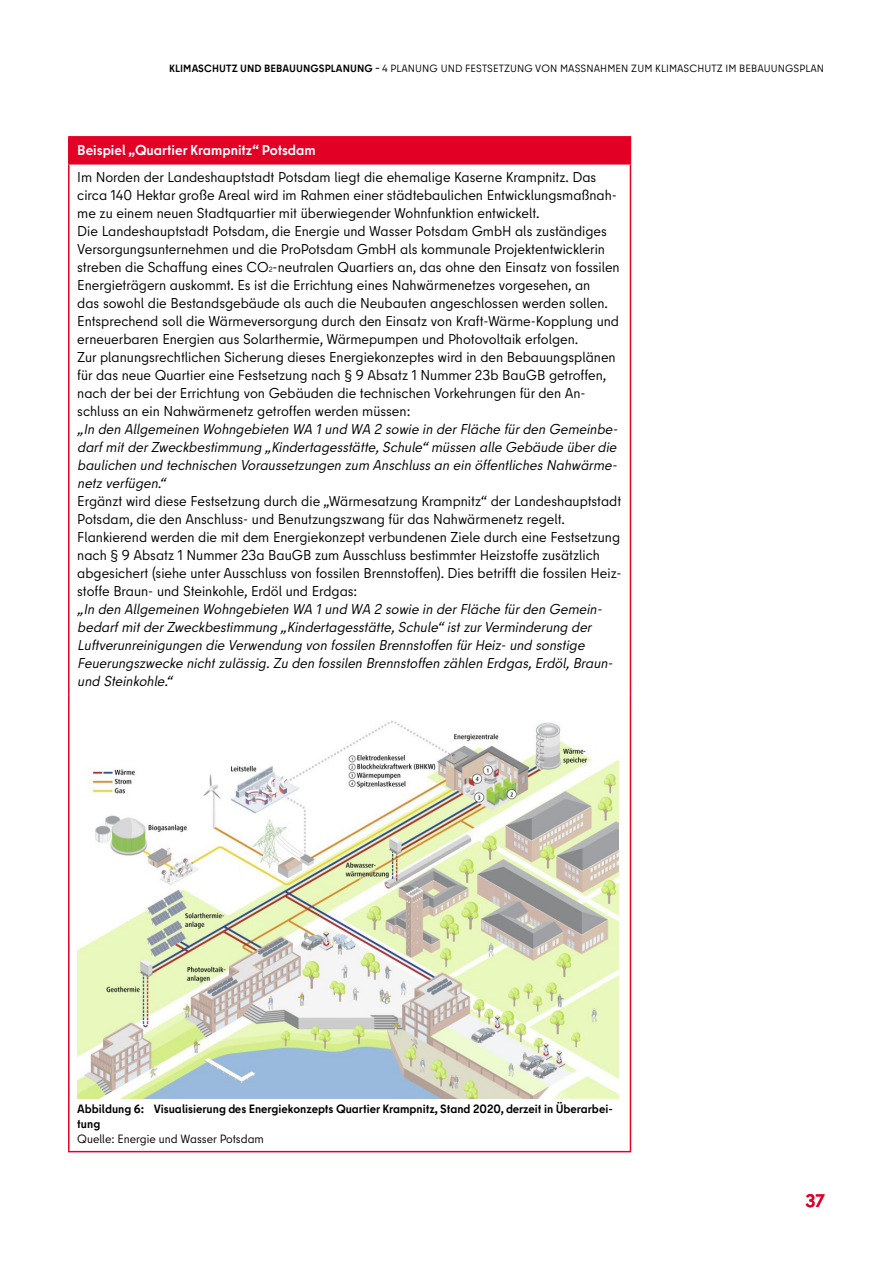
<style>
.page{position:relative;width:893px;height:1263px;background:#fff}
.page>*{position:absolute;margin:0;border:0;box-sizing:border-box;transform-origin:0 0}
.t1{font:700 18px "Berlin Type";color:#e20025}
.Copy_9_5_pt{font:14.25px/18px "Berlin Type";color:#000}
.Copy_9_5_pt-2{font:italic 14.25px/18px "Berlin Type";color:#000;text-align:justify}
.Copy_9_5_pt-3{font:700 14.25px "Berlin Type";color:#fff}
._02_07_Innen_Abbildu{font:700 12px/15px "Berlin Type";color:#000}
._02_07_Quelle{font:12px "Berlin Type";color:#000}
.t2{font:10.5px "Berlin Type";letter-spacing:.01em;color:#000}
.s1{font-weight:700}
.s2{font-size:7.5px}
</style>
<div class="page">
<div style="left:69px;top:137px;width:561px;height:27px;background:#e20025"></div>
<hr style="left:68px;top:163px;width:563px;height:2px;background:#e20025">
<hr style="left:68px;top:136px;width:563px;height:2px;background:#e20025">
<hr style="left:68px;top:138px;width:2px;height:25px;background:#e20025">
<svg style="left:630px;top:138px;width:1px;height:25px"></svg>
<hr style="left:68px;top:165px;width:2px;height:530px;background:#e20025">
<hr style="left:630px;top:165px;width:1px;height:530px;background:#e20025">
<hr style="left:68px;top:695px;width:2px;height:456px;background:#e20025">
<hr style="left:630px;top:695px;width:1px;height:456px;background:#e20025">
<hr style="left:68px;top:1151px;width:563px;height:1px;background:#e20025">
<img style="left:77px;top:720px;width:542px;height:378px">
<p class="t2" style="left:169px;top:62px;width:657px"><span class="s1">KLIMASCHUTZ UND BEBAUUNGSPLANUNG –</span> 4 PLANUNG UND FESTSETZUNG VON MASSNAHMEN ZUM KLIMASCHUTZ IM BEBAUUNGSPLAN</p>
<p class="Copy_9_5_pt-3" style="left:77px;top:141px;width:240px">Beispiel „Quartier Krampnitz“ Potsdam</p>
<p class="Copy_9_5_pt" style="left:77px;top:168px;width:541px">Im Norden der Landeshauptstadt Potsdam liegt die ehemalige Kaserne Krampnitz. Das circa 140 Hektar große Areal wird im Rahmen einer städtebaulichen Entwicklungsmaßnah&shy;me zu einem neuen Stadtquartier mit überwiegender Wohnfunktion entwickelt.</p>
<p class="Copy_9_5_pt" style="left:77px;top:222px;width:544px">Die Landeshauptstadt Potsdam, die Energie und Wasser Potsdam GmbH als zuständiges Versorgungsunternehmen und die ProPotsdam GmbH als kommunale Projektentwicklerin streben die Schaffung eines CO<span class="s2">2</span>-neutralen Quartiers an, das ohne den Einsatz von fossilen Energieträgern auskommt. Es ist die Errichtung eines Nahwärmenetzes vorgesehen, an<br>das sowohl die Bestandsgebäude als auch die Neubauten angeschlossen werden sollen.<br>Entsprechend soll die Wärmeversorgung durch den Einsatz von Kraft-Wärme-Kopplung und erneuerbaren Energien aus Solarthermie, Wärmepumpen und Photovoltaik erfolgen.</p>
<p class="Copy_9_5_pt" style="left:77px;top:348px;width:540px">Zur planungsrechtlichen Sicherung dieses Energiekonzeptes wird in den Bebauungsplänen für das neue Quartier eine Festsetzung nach § 9 Absatz 1 Nummer 23b BauGB getroffen, nach der bei der Errichtung von Gebäuden die technischen Vorkehrungen für den An&shy;schluss an ein Nahwärmenetz getroffen werden müssen:</p>
<p class="Copy_9_5_pt-2" style="left:77px;top:420px;width:545px">„In den Allgemeinen Wohngebieten WA 1und WA 2 sowie in derFläche fürden Gemeinbe&shy;darfmitderZweckbestimmung „Kindertagesstätte,Schule“müssen alle Gebäude überdie baulichen und technischen Voraussetzungen zum Anschlussan ein öffentlichesNahwärme&shy;netz verfügen.“</p>
<p class="Copy_9_5_pt" style="left:77px;top:492px;width:545px">Ergänzt wird diese Festsetzung durch die „Wärmesatzung Krampnitz“ der Landeshauptstadt<br>Potsdam, die den Anschluss- und Benutzungszwang für das Nahwärmenetz regelt.</p>
<p class="Copy_9_5_pt" style="left:77px;top:528px;width:546px">Flankierend werden die mit dem Energiekonzept verbundenen Ziele durch eine Festsetzung nach § 9 Absatz 1 Nummer 23a BauGB zum Ausschluss bestimmter Heizstoffe zusätzlich abgesichert (siehe unter Ausschluss von fossilen Brennstoffen). Dies betrifft die fossilen Heiz&shy;stoffe Braun- und Steinkohle, Erdöl und Erdgas:</p>
<p class="Copy_9_5_pt-2" style="left:77px;top:600px;width:540px;text-align:left">„In den Allgemeinen Wohngebieten WA 1und WA 2 sowie in derFläche fürden Gemein&shy;bedarfmitderZweckbestimmung „Kindertagesstätte,Schule“istzurVerminderung der Luftverunreinigungen die Verwendung von fossilen Brennstoffen fürHeiz-und sonstige Feuerungszwecke nichtzulässig.Zu den fossilen Brennstoffen zählen Erdgas,Erdöl,Braun&shy;und Steinkohle.“</p>
<p class="_02_07_Innen_Abbildu" style="left:77px;top:1101px;width:537px">Abbildung 6: Visualisierung des Energiekonzepts Quartier Krampnitz, Stand 2020, derzeit in Überarbei&shy;tung</p>
<p class="_02_07_Quelle" style="left:77px;top:1131px;width:188px">Quelle: Energie und Wasser Potsdam</p>
<p class="t1" style="left:805px;top:1189px;width:21px">37</p>
</div>
